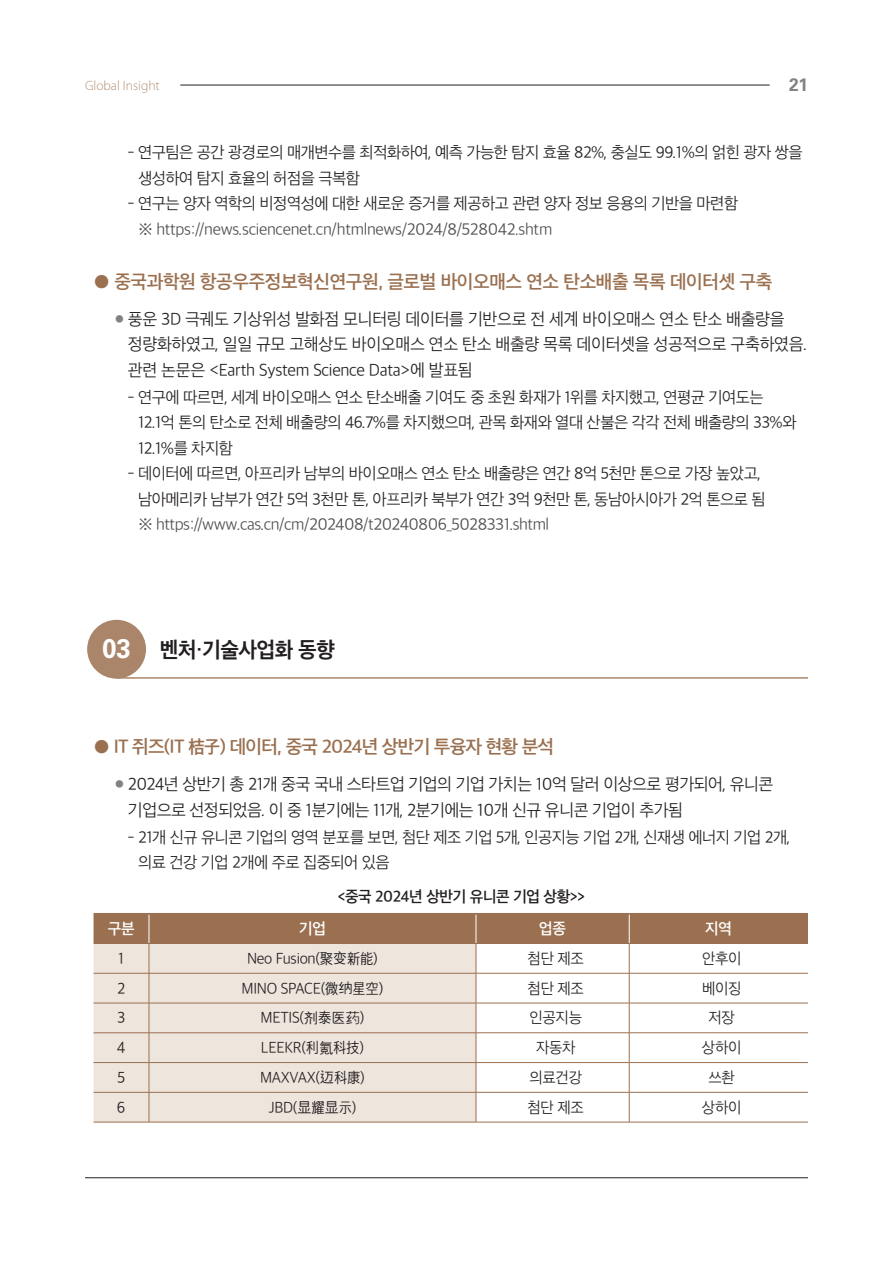
<style>
.page{position:relative;width:893px;height:1263px;background:#fff}
.page>*{position:absolute;margin:0;border:0;box-sizing:border-box;transform-origin:0 0}
.t1{font:21px "SD Gothic Neoa g Bd";letter-spacing:-.02em;color:#231f20;scale:.96 1}
.t2{font:18px "SD Gothic Neoa f Sm";letter-spacing:-.02em;color:#9a7050}
.t3{font:18px "SD Gothic Neoa f Sm";letter-spacing:-.04em;color:#9a7050}
.t4{font:700 18px "Univers LT Std";color:#808285;scale:.96 1}
.t5{font:16.5px/25.5px "SD Gothic Neoa c Lt";letter-spacing:-.02em;color:#231f20}
.t6{font:15.75px/25.5px "SD Gothic Neoa c Lt";letter-spacing:-.03em;color:#231f20}
.t7{font:15.75px "SD Gothic Neoa c Lt";letter-spacing:-.03em;color:#4b4c4d}
.t8{font:15px "SD Gothic Neoa c Lt";letter-spacing:-.02em;color:#231f20}
.t9{font:15px "SD Gothic Neoa f Sm";letter-spacing:-.02em;color:#231f20}
.t10{font:15px "SD Gothic Neoa f Sm";letter-spacing:-.02em;color:#fff}
.t11{font:300 13.5px "Myriad Pro";color:#b49176}
.s1{font-size:10.5px;color:#808285}
.s2{font-family:"Univers LT Std";font-weight:700;font-size:27px;color:#fff}
.s3{font-family:"HCR Dotum"}
</style>
<div class="page">
<hr style="left:180px;top:85px;width:590px;height:1px;background:#231f20">
<hr style="left:85px;top:1177px;width:723px;height:1px;background:#231f20">
<div style="left:94px;top:974px;width:382px;height:148px;background:#eee5dd"></div>
<hr style="left:94px;top:973px;width:55px;height:1px;background:#9a7050">
<hr style="left:149px;top:973px;width:327px;height:1px;background:#9a7050">
<hr style="left:149px;top:973px;width:1px;height:30px;background:#9a7050">
<hr style="left:476px;top:973px;width:153px;height:1px;background:#9a7050">
<hr style="left:629px;top:973px;width:179px;height:1px;background:#9a7050">
<hr style="left:629px;top:973px;width:1px;height:30px;background:#9a7050">
<hr style="left:94px;top:1003px;width:55px;height:1px;background:#9a7050">
<hr style="left:149px;top:1003px;width:327px;height:1px;background:#9a7050">
<hr style="left:476px;top:1003px;width:153px;height:1px;background:#9a7050">
<hr style="left:629px;top:1003px;width:179px;height:1px;background:#9a7050">
<hr style="left:94px;top:1032px;width:55px;height:1px;background:#9a7050">
<hr style="left:149px;top:1032px;width:327px;height:1px;background:#9a7050">
<hr style="left:476px;top:1032px;width:153px;height:1px;background:#9a7050">
<hr style="left:629px;top:1032px;width:179px;height:1px;background:#9a7050">
<hr style="left:94px;top:1062px;width:55px;height:1px;background:#9a7050">
<hr style="left:149px;top:1062px;width:327px;height:1px;background:#9a7050">
<svg style="left:149px;top:1003px;width:1px;height:89px"></svg>
<hr style="left:476px;top:1062px;width:153px;height:1px;background:#9a7050">
<hr style="left:629px;top:1062px;width:179px;height:1px;background:#9a7050">
<svg style="left:629px;top:1003px;width:1px;height:89px"></svg>
<hr style="left:94px;top:1092px;width:55px;height:1px;background:#9a7050">
<hr style="left:149px;top:1092px;width:327px;height:1px;background:#9a7050">
<hr style="left:149px;top:1092px;width:1px;height:30px;background:#9a7050">
<hr style="left:476px;top:1092px;width:153px;height:1px;background:#9a7050">
<hr style="left:629px;top:1092px;width:179px;height:1px;background:#9a7050">
<hr style="left:629px;top:1092px;width:1px;height:30px;background:#9a7050">
<hr style="left:94px;top:1122px;width:55px;height:1px;background:#9a7050">
<hr style="left:149px;top:1122px;width:327px;height:1px;background:#9a7050">
<hr style="left:476px;top:1122px;width:153px;height:1px;background:#9a7050">
<hr style="left:629px;top:1122px;width:179px;height:1px;background:#9a7050">
<svg style="left:94px;top:914px;width:714px;height:59px"></svg>
<hr style="left:476px;top:973px;width:1px;height:30px;background:#9a7050">
<svg style="left:476px;top:1003px;width:1px;height:89px"></svg>
<hr style="left:476px;top:1092px;width:1px;height:30px;background:#9a7050">
<hr style="left:94px;top:913px;width:55px;height:1px;background:#9a7050">
<hr style="left:149px;top:913px;width:327px;height:1px;background:#9a7050">
<hr style="left:476px;top:913px;width:153px;height:1px;background:#9a7050">
<hr style="left:629px;top:913px;width:179px;height:1px;background:#9a7050">
<div style="left:87px;top:620px;width:59px;height:59px;background:#aa8569;border-radius:50%"></div>
<hr style="left:117px;top:677px;width:691px;height:2px;background:#aa8569">
<p class="t11" style="left:85px;top:77px;width:76px">Global Insight</p>
<p class="t4" style="left:789px;top:74px;width:21px">21</p>
<p class="t6" style="left:138px;top:140px;width:666px;text-indent:-11px">- 연구팀은 공간 광경로의 매개변수를 최적화하여, 예측 가능한 탐지 효율 82%, 충실도 99.1%의 얽힌 광자 쌍을 생성하여 탐지 효율의 허점을 극복함</p>
<p class="t6" style="left:128px;top:191px;width:612px">- 연구는 양자 역학의 비정역성에 대한 새로운 증거를 제공하고 관련 양자 정보 응용의 기반을 마련함</p>
<p class="t7" style="left:138px;top:221px;width:416px">※ https://news.sciencenet.cn/htmlnews/2024/8/528042.shtm</p>
<p class="t2" style="left:94px;top:272px;width:680px">● 중국과학원 항공우주정보혁신연구원, 글로벌 바이오매스 연소 탄소배출 목록 데이터셋 구축</p>
<p class="t5" style="left:128px;top:306px;width:681px;text-indent:-13px"><span class="s1">●</span> 풍운 3D 극궤도 기상위성 발화점 모니터링 데이터를 기반으로 전 세계 바이오매스 연소 탄소 배출량을 정량화하였고, 일일 규모 고해상도 바이오매스 연소 탄소 배출량 목록 데이터셋을 성공적으로 구축하였음. 관련 논문은 &lt;Earth System Science Data&gt;에 발표됨</p>
<p class="t6" style="left:138px;top:384px;width:660px;text-indent:-11px">- 연구에 따르면, 세계 바이오매스 연소 탄소배출 기여도 중 초원 화재가 1위를 차지했고, 연평균 기여도는<br>12.1억 톤의 탄소로 전체 배출량의 46.7%를 차지했으며, 관목 화재와 열대 산불은 각각 전체 배출량의 33%와<br>12.1%를 차지함</p>
<p class="t6" style="left:138px;top:461px;width:629px;text-indent:-11px">- 데이터에 따르면, 아프리카 남부의 바이오매스 연소 탄소 배출량은 연간 8억 5천만 톤으로 가장 높았고, 남아메리카 남부가 연간 5억 3천만 톤, 아프리카 북부가 연간 3억 9천만 톤, 동남아시아가 2억 톤으로 됨</p>
<p class="t7" style="left:138px;top:516px;width:412px">※ https://www.cas.cn/cm/202408/t20240806_5028331.shtml</p>
<h1 class="t1" style="left:102px;top:639px;width:244px"><span class="s2">03</span> 벤처·기술사업화 동향</h1>
<p class="t3" style="left:94px;top:738px;width:462px">● IT 쥐즈(IT 桔子) 데이터, 중국 2024년 상반기 투융자 현황 분석</p>
<p class="t5" style="left:128px;top:771px;width:647px;text-indent:-13px"><span class="s1">●</span> 2024년 상반기 총 21개 중국 국내 스타트업 기업의 기업 가치는 10억 달러 이상으로 평가되어, 유니콘 기업으로 선정되었음. 이 중 1분기에는 11개, 2분기에는 10개 신규 유니콘 기업이 추가됨</p>
<p class="t6" style="left:138px;top:824px;width:654px;text-indent:-11px">- 21개 신규 유니콘 기업의 영역 분포를 보면, 첨단 제조 기업 5개, 인공지능 기업 2개, 신재생 에너지 기업 2개, 의료 건강 기업 2개에 주로 집중되어 있음</p>
<p class="t9" style="left:338px;top:889px;width:249px">&lt;중국 2024년 상반기 유니콘 기업 상황&gt;&gt;</p>
<p class="t10" style="left:108px;top:921px;width:28px">구분</p>
<p class="t10" style="left:299px;top:921px;width:28px">기업</p>
<p class="t10" style="left:539px;top:921px;width:28px">업종</p>
<p class="t10" style="left:705px;top:921px;width:28px">지역</p>
<p class="t8" style="left:118px;top:951px;width:7px">1</p>
<p class="t8" style="left:247px;top:951px;width:132px">Neo Fusion(聚<span class="s3">变</span>新能)</p>
<p class="t8" style="left:528px;top:951px;width:58px">첨단 제조</p>
<p class="t8" style="left:702px;top:951px;width:41px">안후이</p>
<p class="t8" style="left:117px;top:981px;width:10px">2</p>
<p class="t8" style="left:242px;top:981px;width:143px">MINO SPACE(微<span class="s3">纳</span>星空)</p>
<p class="t8" style="left:528px;top:981px;width:58px">첨단 제조</p>
<p class="t8" style="left:702px;top:981px;width:41px">베이징</p>
<p class="t8" style="left:117px;top:1010px;width:10px">3</p>
<p class="t8" style="left:261px;top:1010px;width:105px">METIS(<span class="s3">剂</span>泰<span class="s3">医药</span>)</p>
<p class="t8" style="left:529px;top:1010px;width:54px">인공지능</p>
<p class="t8" style="left:708px;top:1010px;width:28px">저장</p>
<p class="t8" style="left:117px;top:1040px;width:10px">4</p>
<p class="t8" style="left:261px;top:1040px;width:104px">LEEKR(利<span class="s3">氪</span>科技)</p>
<p class="t8" style="left:536px;top:1040px;width:41px">자동차</p>
<p class="t8" style="left:702px;top:1040px;width:41px">상하이</p>
<p class="t8" style="left:117px;top:1070px;width:9px">5</p>
<p class="t8" style="left:260px;top:1070px;width:106px">MAXVAX(<span class="s3">迈</span>科康)</p>
<p class="t8" style="left:529px;top:1070px;width:54px">의료건강</p>
<p class="t8" style="left:708px;top:1070px;width:28px">쓰촨</p>
<p class="t8" style="left:117px;top:1100px;width:10px">6</p>
<p class="t8" style="left:268px;top:1100px;width:89px">JBD(<span class="s3">显</span>耀<span class="s3">显</span>示)</p>
<p class="t8" style="left:528px;top:1100px;width:58px">첨단 제조</p>
<p class="t8" style="left:702px;top:1100px;width:41px">상하이</p>
</div>
